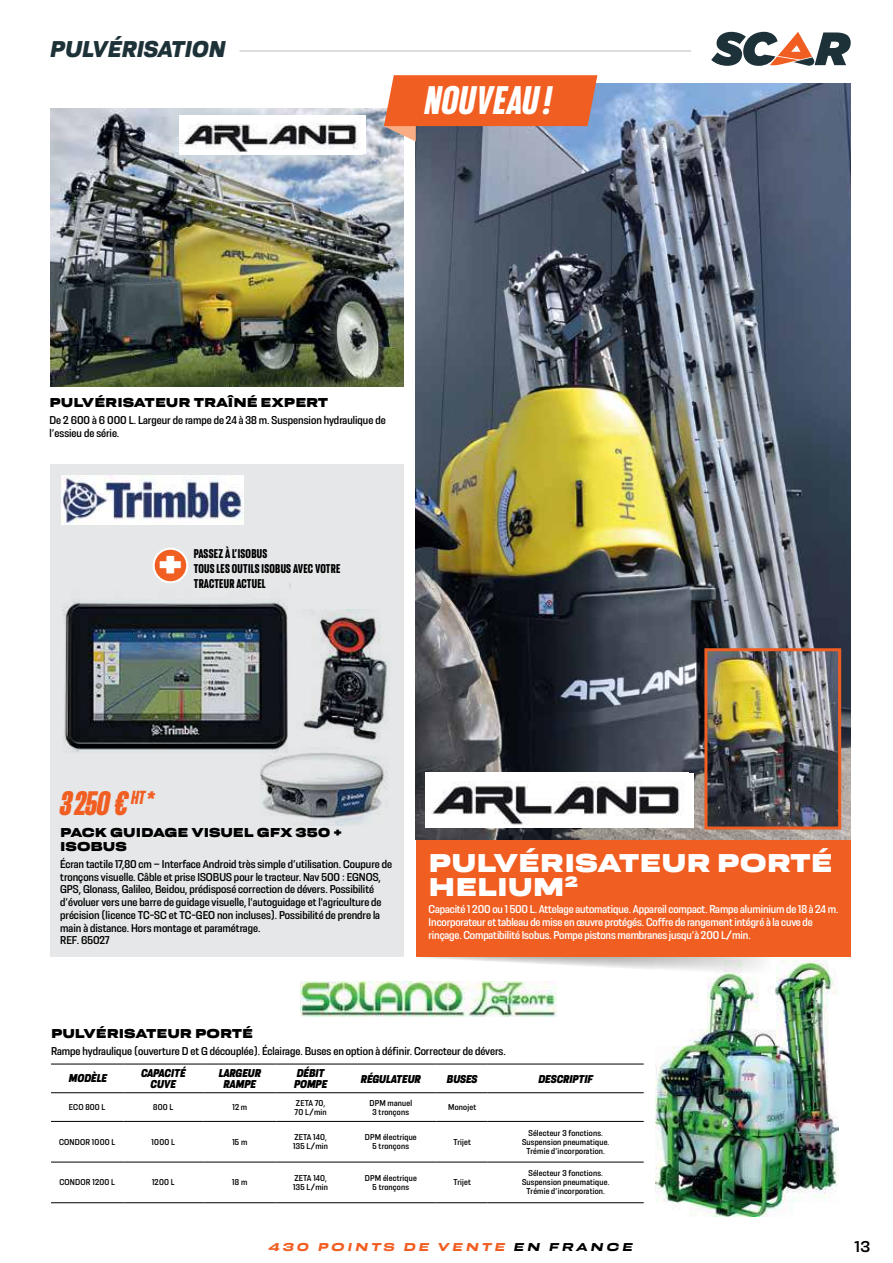
<style>
.page{position:relative;width:893px;height:1263px;background:#fff}
.page>*{position:absolute;margin:0;border:0;box-sizing:border-box;transform-origin:0 0}
.t1{font:italic 900 condensed 42.3px "Resolve";letter-spacing:.02em;color:#fff}
.t2{font:40.5px "Resolve Black Wd";color:#fff}
.t3{font:italic 900 condensed 36px "Resolve";color:#f15e22}
.t4{font:27px/24px "Resolve Black Wd";color:#fff}
.t5{font:italic 700 24px "Resolve";color:#1d3238}
.t6{font:16.5px "Resolve";color:#000}
.t7{font:13.5px/13.5px "Resolve Black Wd";color:#000}
.t8{font:900 condensed 13.5px/15px "Resolve";letter-spacing:.02em;color:#000}
.t9{font:12px/12.8px "Resolve Semibold Nrw";color:#000}
.t10{font:12px/12.8px "Resolve Semibold Nrw";letter-spacing:-.01em;color:#fff}
.t11{font:12px/10.5px "Resolve Black Nrw Ita";color:#000;text-align:center}
.t12{font:italic 700 expanded 12px "Resolve";letter-spacing:.23em;color:#f15e22}
.t13{font:9px/9px "Resolve Semibold Nrw";letter-spacing:.02em;color:#000;text-align:center}
.s1{color:#000}
</style>
<div class="page">
<svg style="left:711px;top:32px;width:140px;height:34px"></svg>
<hr style="left:240px;top:50px;width:451px;height:2px;background:#d1d3d4">
<svg style="left:423px;top:957px;width:341px;height:12px"></svg>
<div style="left:50px;top:464px;width:353px;height:493px;background:#e6e7e8"></div>
<div style="left:416px;top:87px;width:435px;height:870px;background:#f15e22"></div>
<img style="left:655px;top:960px;width:184px;height:257px">
<img style="left:301px;top:982px;width:255px;height:35px">
<img style="left:63px;top:582px;width:227px;height:171px">
<img style="left:260px;top:738px;width:129px;height:88px">
<img style="left:295px;top:610px;width:94px;height:133px">
<img style="left:416px;top:83px;width:435px;height:757px">
<hr style="left:51px;top:1064px;width:72px;height:1px;background:#000">
<hr style="left:123px;top:1064px;width:80px;height:1px;background:#000">
<hr style="left:203px;top:1064px;width:73px;height:1px;background:#000">
<hr style="left:276px;top:1064px;width:69px;height:1px;background:#000">
<hr style="left:345px;top:1064px;width:92px;height:1px;background:#000">
<hr style="left:437px;top:1064px;width:51px;height:1px;background:#000">
<hr style="left:488px;top:1064px;width:156px;height:1px;background:#000">
<hr style="left:51px;top:1092px;width:72px;height:1px;background:#000">
<hr style="left:123px;top:1092px;width:80px;height:1px;background:#000">
<hr style="left:203px;top:1092px;width:73px;height:1px;background:#000">
<hr style="left:276px;top:1092px;width:69px;height:1px;background:#000">
<hr style="left:345px;top:1092px;width:92px;height:1px;background:#000">
<hr style="left:437px;top:1092px;width:51px;height:1px;background:#000">
<hr style="left:488px;top:1092px;width:156px;height:1px;background:#000">
<hr style="left:51px;top:1121px;width:72px;height:1px;background:#000">
<hr style="left:123px;top:1121px;width:80px;height:1px;background:#000">
<hr style="left:203px;top:1121px;width:73px;height:1px;background:#000">
<hr style="left:276px;top:1121px;width:69px;height:1px;background:#000">
<hr style="left:345px;top:1121px;width:92px;height:1px;background:#000">
<hr style="left:437px;top:1121px;width:51px;height:1px;background:#000">
<hr style="left:488px;top:1121px;width:156px;height:1px;background:#000">
<hr style="left:51px;top:1162px;width:72px;height:1px;background:#000">
<hr style="left:123px;top:1162px;width:80px;height:1px;background:#000">
<hr style="left:203px;top:1162px;width:73px;height:1px;background:#000">
<hr style="left:276px;top:1162px;width:69px;height:1px;background:#000">
<hr style="left:345px;top:1162px;width:92px;height:1px;background:#000">
<hr style="left:437px;top:1162px;width:51px;height:1px;background:#000">
<hr style="left:488px;top:1162px;width:156px;height:1px;background:#000">
<hr style="left:51px;top:1202px;width:72px;height:1px;background:#000">
<hr style="left:123px;top:1202px;width:80px;height:1px;background:#000">
<hr style="left:203px;top:1202px;width:73px;height:1px;background:#000">
<hr style="left:276px;top:1202px;width:69px;height:1px;background:#000">
<hr style="left:345px;top:1202px;width:92px;height:1px;background:#000">
<hr style="left:437px;top:1202px;width:51px;height:1px;background:#000">
<hr style="left:488px;top:1202px;width:156px;height:1px;background:#000">
<img style="left:426px;top:773px;width:262px;height:55px">
<img style="left:61px;top:476px;width:182px;height:48px">
<img style="left:51px;top:108px;width:352px;height:278px">
<div style="left:154px;top:549px;width:33px;height:33px;background:#f15e22;border-radius:50%"></div>
<div style="left:153px;top:548px;width:35px;height:35px;border:2px solid #fff;border-radius:50%"></div>
<svg style="left:384px;top:75px;width:213px;height:66px"></svg>
<img style="left:708px;top:652px;width:129px;height:173px">
<div style="left:704px;top:648px;width:137px;height:181px;border:3px solid #f15e22"></div>
<img style="left:179px;top:116px;width:184px;height:38px">
<h3 class="t5" style="left:50px;top:37px;width:177px">PULVÉRISATION</h3>
<h1 class="t1" style="left:425px;top:85px;width:129px">NOUVEAU !</h1>
<p class="t7" style="left:50px;top:396px;width:280px">PULVÉRISATEUR TRAÎNÉ EXPERT</p>
<p class="t9" style="left:50px;top:414px;width:338px">De 2 600 à 6 000 L. Largeur de rampe de 24 à 38 m. Suspension hydraulique de l’essieu de série.</p>
<h2 class="t2" style="left:158px;top:542px;width:27px">+</h2>
<p class="t8" style="left:194px;top:546px;width:148px">PASSEZ À L’ISOBUS<br>TOUS LES OUTILS ISOBUS AVEC VOTRE</p>
<p class="t8" style="left:194px;top:576px;width:73px">TRACTEUR ACTUEL</p>
<h3 class="t3" style="left:60px;top:791px;width:96px">3 250 € <sup>HT</sup>*</h3>
<p class="t7" style="left:60px;top:826px;width:283px">PACK GUIDAGE VISUEL GFX 350 +<br>ISOBUS</p>
<p class="t9" style="left:60px;top:857px;width:333px">Écran tactile 17,80 cm – Interface Android très simple d’utilisation. Coupure de tronçons visuelle. Câble et prise ISOBUS pour le tracteur. Nav 500 : EGNOS, GPS, Glonass, Galileo, Beidou, prédisposé correction de dévers. Possibilité d’évoluer vers une barre de guidage visuelle, l'autoguidage et l'agriculture de précision (licence TC-SC et TC-GEO non incluses). Possibilité de prendre la main à distance. Hors montage et paramétrage.<br>REF. 65027</p>
<h3 class="t4" style="left:429px;top:851px;width:405px">PULVÉRISATEUR PORTÉ<br>HELIUM<sup>2</sup></h3>
<p class="t10" style="left:429px;top:903px;width:411px">Capacité 1 200 ou 1 500 L. Attelage automatique. Appareil compact. Rampe aluminium de 18 à 24 m.<br>Incorporateur et tableau de mise en œuvre protégés. Coffre de rangement intégré à la cuve de rinçage. Compatibilité Isobus. Pompe pistons membranes jusqu’à 200 L/min.</p>
<p class="t7" style="left:51px;top:1026px;width:203px">PULVÉRISATEUR PORTÉ</p>
<p class="t9" style="left:51px;top:1045px;width:456px">Rampe hydraulique (ouverture D et G découplée). Éclairage. Buses en option à définir. Correcteur de dévers.</p>
<p class="t11" style="left:69px;top:1073px;width:40px">MODÈLE</p>
<p class="t11" style="left:141px;top:1068px;width:46px">CAPACITÉ<br>CUVE</p>
<p class="t11" style="left:219px;top:1068px;width:44px">LARGEUR<br>RAMPE</p>
<p class="t11" style="left:294px;top:1068px;width:35px;text-align:left">DÉBIT<br>POMPE</p>
<p class="t11" style="left:361px;top:1073px;width:61px">RÉGULATEUR</p>
<p class="t11" style="left:447px;top:1073px;width:32px">BUSES</p>
<p class="t11" style="left:538px;top:1073px;width:56px">DESCRIPTIF</p>
<p class="t13" style="left:69px;top:1103px;width:38px">ECO 800 L</p>
<p class="t13" style="left:153px;top:1103px;width:22px">800 L</p>
<p class="t13" style="left:232px;top:1103px;width:16px">12 m</p>
<p class="t13" style="left:295px;top:1098px;width:34px;text-align:left">ZETA 70,<br>70 L/min</p>
<p class="t13" style="left:369px;top:1098px;width:44px">DPM manuel<br>3 tronçons</p>
<p class="t13" style="left:448px;top:1103px;width:29px">Monojet</p>
<p class="t13" style="left:59px;top:1137px;width:58px">CONDOR 1000 L</p>
<p class="t13" style="left:152px;top:1137px;width:25px">1000 L</p>
<p class="t13" style="left:232px;top:1137px;width:16px">15 m</p>
<p class="t13" style="left:293px;top:1133px;width:36px;text-align:left">ZETA 140,<br>135 L/min</p>
<p class="t13" style="left:365px;top:1133px;width:53px">DPM électrique<br>5 tronçons</p>
<p class="t13" style="left:453px;top:1137px;width:19px">Trijet</p>
<p class="t13" style="left:522px;top:1128px;width:89px">Sélecteur 3 fonctions.<br>Suspension pneumatique.<br>Trémie d’incorporation.</p>
<p class="t13" style="left:59px;top:1178px;width:57px">CONDOR 1200 L</p>
<p class="t13" style="left:152px;top:1178px;width:24px">1200 L</p>
<p class="t13" style="left:232px;top:1178px;width:17px">18 m</p>
<p class="t13" style="left:293px;top:1173px;width:36px;text-align:left">ZETA 140,<br>135 L/min</p>
<p class="t13" style="left:365px;top:1173px;width:53px">DPM électrique<br>5 tronçons</p>
<p class="t13" style="left:453px;top:1178px;width:19px">Trijet</p>
<p class="t13" style="left:522px;top:1169px;width:89px">Sélecteur 3 fonctions.<br>Suspension pneumatique.<br>Trémie d’incorporation.</p>
<p class="t12" style="left:269px;top:1243px;width:366px">430 POINTS DE VENTE <span class="s1">EN FRANCE</span></p>
<h3 class="t6" style="left:855px;top:1241px;width:17px">13</h3>
</div>
